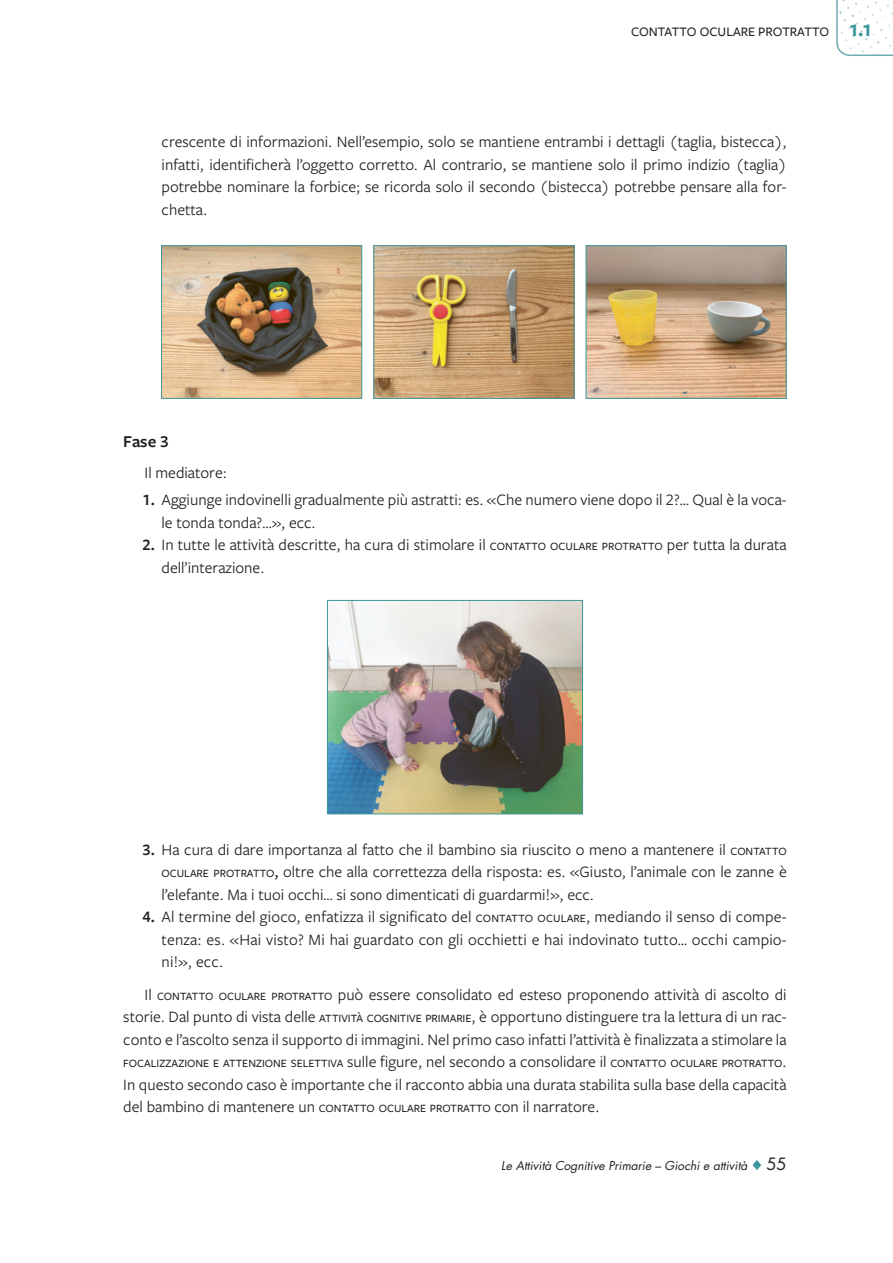
<style>
.page{position:relative;width:893px;height:1263px;background:#fff}
.page>*{position:absolute;margin:0;border:0;box-sizing:border-box;transform-origin:0 0}
.t1{font:600 17.25px "Freight Sans Pro";color:#231f20}
.t2{font:16.5px/22.5px "Freight Sans Pro";color:#231f20;text-align:justify}
.t3{font:500 13.5px "Freight Sans Pro";color:#231f20}
.t4{font:italic 12px "Futura Std";color:#231f20}
.t5{font:500 11.55px "Freight Sans Pro";color:#231f20}
.s1{font-weight:600;font-size:24px;color:#3c989e}
.s2{font-weight:600}
.s3{font-weight:500;font-size:11.55px}
.s4{font-weight:500}
.s5{font-weight:400;font-size:16.5px}
.s6{font-style:normal;font-size:16.5px}
</style>
<div class="page">
<svg style="left:753px;top:1160px;width:8px;height:10px"></svg>
<svg style="left:836px;top:0;width:57px;height:56px"></svg>
<img style="left:163px;top:247px;width:197px;height:150px">
<div style="left:161px;top:245px;width:201px;height:154px;border:1px solid #3c989e"></div>
<img style="left:375px;top:247px;width:197px;height:150px">
<div style="left:373px;top:245px;width:201px;height:154px;border:1px solid #3c989e"></div>
<img style="left:588px;top:247px;width:197px;height:150px">
<div style="left:586px;top:245px;width:201px;height:154px;border:1px solid #3c989e"></div>
<img style="left:329px;top:602px;width:252px;height:210px">
<div style="left:327px;top:600px;width:256px;height:214px;border:1px solid #3c989e"></div>
<p class="t3" style="left:631px;top:22px;width:242px">CONTATTO OCULARE PROTRATTO <span class="s1">1.1</span></p>
<p class="t2" style="left:162px;top:130px;width:627px">crescente di informazioni. Nell’esempio, solo se mantiene entrambi i dettagli (taglia, bistecca), infatti, identificherà l’oggetto corretto. Al contrario, se mantiene solo il primo indizio (taglia) potrebbe nominare la forbice; se ricorda solo il secondo (bistecca) potrebbe pensare alla for&shy;chetta.</p>
<p class="t1" style="left:123px;top:430px;width:47px">Fase 3</p>
<p class="t2" style="left:145px;top:461px;width:84px">Il mediatore:</p>
<p class="t2" style="left:162px;top:488px;width:627px;text-indent:-19px"><span class="s2">1.</span> Aggiunge indovinelli gradualmente più astratti: es. «Che numero viene dopo il 2?… Qual è la voca&shy;le tonda tonda?…», ecc.</p>
<p class="t2" style="left:162px;top:533px;width:627px;text-indent:-19px"><span class="s2">2.</span> In tutte le attività descritte, ha cura di stimolare il <span class="s3">CONTATTO OCULARE PROTRATTO</span> per tutta la durata dell’interazione.</p>
<p class="t2" style="left:162px;top:837px;width:627px;text-indent:-19px"><span class="s2">3.</span> Ha cura di dare importanza al fatto che il bambino sia riuscito o meno a mantenere il <span class="s3">CONTATTO OCULARE PROTRATTO</span><span class="s4">,</span> oltre che alla correttezza della risposta: es. «Giusto, l’animale con le zanne è l’elefante. Ma i tuoi occhi… si sono dimenticati di guardarmi!», ecc.</p>
<p class="t2" style="left:162px;top:905px;width:627px;text-indent:-19px"><span class="s2">4.</span> Al termine del gioco, enfatizza il significato del <span class="s3">CONTATTO OCULARE</span>, mediando il senso di compe&shy;tenza: es. «Hai visto? Mi hai guardato con gli occhietti e hai indovinato tutto… occhi campio&shy;ni!», ecc.</p>
<p class="t2" style="left:123px;top:982px;width:665px;text-indent:21px">Il <span class="s3">CONTATTO OCULARE PROTRATTO</span> può essere consolidato ed esteso proponendo attività di ascolto di storie. Dal punto di vista delle <span class="s3">ATTIVITÀ COGNITIVE PRIMARIE</span>, è opportuno distinguere tra la lettura di un rac&shy;conto e l’ascolto senza il supporto di immagini. Nel primo caso infatti l’attività è finalizzata a stimolare la</p>
<p class="t5" style="left:123px;top:1055px;width:665px">FOCALIZZAZIONE E ATTENZIONE SELETTIVA <span class="s5">sulle figure, nel secondo a consolidare il</span> CONTATTO OCULARE PROTRATTO<span class="s5">.</span></p>
<p class="t2" style="left:123px;top:1072px;width:665px">In questo secondo caso è importante che il racconto abbia una durata stabilita sulla base della capacità del bambino di mantenere un <span class="s3">CONTATTO OCULARE PROTRATTO</span> con il narratore.</p>
<p class="t4" style="left:501px;top:1158px;width:287px">Le Attività Cognitive Primarie – Giochi e attività <span class="s6">55</span></p>
</div>
